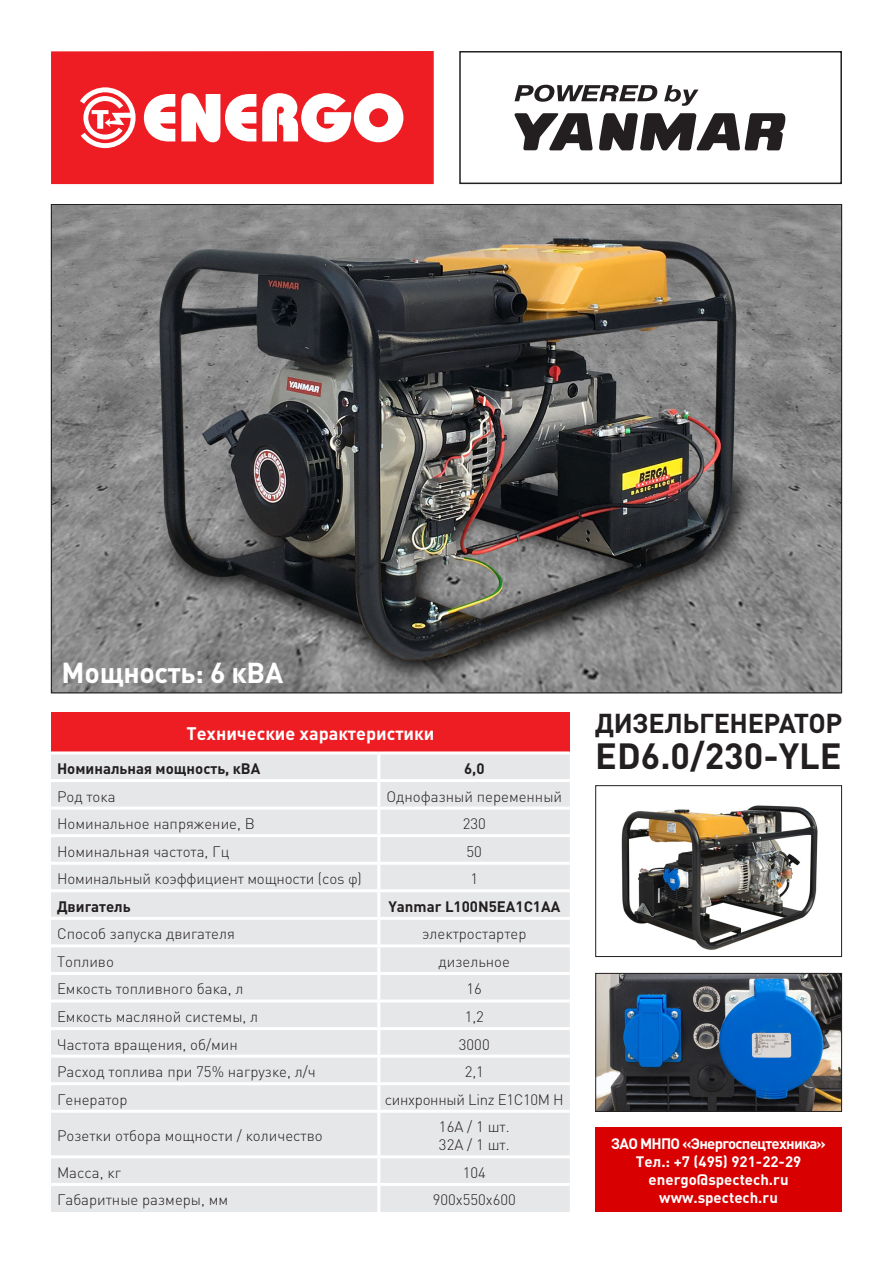
<style>
.page{position:relative;width:893px;height:1263px;background:#fff}
.page>*{position:absolute;margin:0;border:0;box-sizing:border-box;transform-origin:0 0}
.t1{font:700 36px "DIN Pro";color:#231f20}
.t2{font:700 28.5px "DIN Pro";letter-spacing:-.01em;color:#fff}
.t3{font:700 27px "DIN Pro";letter-spacing:-.015em;color:#231f20}
.t4{font:700 18px "DIN Pro";color:#fff}
.t5{font:300 15px/18px "DIN Pro";color:#231f20}
.t6{font:700 15px/18px "DIN Pro";color:#fff;text-align:center}
.t7{font:700 15px "DIN Pro";color:#231f20}
.t8{font:300 15px "DIN Pro";letter-spacing:-.02em;color:#231f20}
</style>
<div class="page">
<svg style="left:51px;top:51px;width:383px;height:133px;fill:#ee1d23"></svg>
<div style="left:459px;top:51px;width:383px;height:133px;border:2px solid #231f20"></div>
<svg style="left:599px;top:113px;width:187px;height:37px"></svg>
<svg style="left:514px;top:113px;width:79px;height:37px"></svg>
<svg style="left:514px;top:85px;width:184px;height:21px"></svg>
<img style="left:53px;top:206px;width:787px;height:485px">
<img style="left:621px;top:805px;width:197px;height:145px">
<div style="left:595px;top:785px;width:247px;height:172px;border:1px solid #231f20"></div>
<img style="left:597px;top:975px;width:243px;height:135px">
<div style="left:595px;top:973px;width:247px;height:139px;border:1px solid #231f20"></div>
<div style="left:51px;top:712px;width:519px;height:41px;background:#ee1d23"></div>
<div style="left:51px;top:754px;width:519px;height:458px;background:#e6e7e9"></div>
<hr style="left:51px;top:751px;width:328px;height:3px;background:#fff">
<hr style="left:379px;top:751px;width:191px;height:3px;background:#fff">
<hr style="left:377px;top:754px;width:3px;height:25px;background:#fff">
<hr style="left:51px;top:779px;width:328px;height:3px;background:#fff">
<hr style="left:379px;top:779px;width:191px;height:3px;background:#fff">
<hr style="left:377px;top:782px;width:3px;height:24px;background:#fff">
<hr style="left:51px;top:806px;width:328px;height:3px;background:#fff">
<hr style="left:379px;top:806px;width:191px;height:3px;background:#fff">
<hr style="left:377px;top:809px;width:3px;height:25px;background:#fff">
<hr style="left:51px;top:834px;width:328px;height:3px;background:#fff">
<hr style="left:379px;top:834px;width:191px;height:3px;background:#fff">
<hr style="left:377px;top:837px;width:3px;height:25px;background:#fff">
<hr style="left:51px;top:862px;width:328px;height:3px;background:#fff">
<hr style="left:379px;top:862px;width:191px;height:3px;background:#fff">
<hr style="left:377px;top:865px;width:3px;height:24px;background:#fff">
<hr style="left:51px;top:889px;width:328px;height:3px;background:#fff">
<hr style="left:379px;top:889px;width:191px;height:3px;background:#fff">
<hr style="left:377px;top:892px;width:3px;height:25px;background:#fff">
<hr style="left:51px;top:917px;width:328px;height:3px;background:#fff">
<hr style="left:379px;top:917px;width:191px;height:3px;background:#fff">
<hr style="left:377px;top:920px;width:3px;height:24px;background:#fff">
<hr style="left:51px;top:944px;width:328px;height:3px;background:#fff">
<hr style="left:379px;top:944px;width:191px;height:3px;background:#fff">
<hr style="left:377px;top:947px;width:3px;height:25px;background:#fff">
<hr style="left:51px;top:972px;width:328px;height:3px;background:#fff">
<hr style="left:379px;top:972px;width:191px;height:3px;background:#fff">
<hr style="left:377px;top:975px;width:3px;height:24px;background:#fff">
<hr style="left:51px;top:999px;width:328px;height:3px;background:#fff">
<hr style="left:379px;top:999px;width:191px;height:3px;background:#fff">
<hr style="left:377px;top:1002px;width:3px;height:25px;background:#fff">
<hr style="left:51px;top:1027px;width:328px;height:3px;background:#fff">
<hr style="left:379px;top:1027px;width:191px;height:3px;background:#fff">
<hr style="left:377px;top:1030px;width:3px;height:25px;background:#fff">
<hr style="left:51px;top:1055px;width:328px;height:3px;background:#fff">
<hr style="left:379px;top:1055px;width:191px;height:3px;background:#fff">
<hr style="left:377px;top:1058px;width:3px;height:24px;background:#fff">
<hr style="left:51px;top:1082px;width:328px;height:3px;background:#fff">
<hr style="left:379px;top:1082px;width:191px;height:3px;background:#fff">
<hr style="left:377px;top:1085px;width:3px;height:25px;background:#fff">
<hr style="left:51px;top:1110px;width:328px;height:3px;background:#fff">
<hr style="left:379px;top:1110px;width:191px;height:3px;background:#fff">
<hr style="left:377px;top:1113px;width:3px;height:42px;background:#fff">
<hr style="left:51px;top:1155px;width:328px;height:3px;background:#fff">
<hr style="left:379px;top:1155px;width:191px;height:3px;background:#fff">
<hr style="left:377px;top:1158px;width:3px;height:25px;background:#fff">
<hr style="left:51px;top:1183px;width:328px;height:3px;background:#fff">
<hr style="left:379px;top:1183px;width:191px;height:3px;background:#fff">
<hr style="left:377px;top:1186px;width:3px;height:26px;background:#fff">
<div style="left:595px;top:1128px;width:247px;height:84px;background:#d80000"></div>
<h2 class="t2" style="left:72px;top:642px;width:246px">Мощность: 2,5 кВА</h2>
<p class="t2" style="left:62px;top:653px;width:223px">Мощность: 6 кВА</p>
<p class="t4" style="left:186px;top:721px;width:249px">Технические характеристики</p>
<p class="t7" style="left:57px;top:758px;width:205px">Номинальная мощность, кВА</p>
<p class="t7" style="left:464px;top:758px;width:22px">6,0</p>
<p class="t5" style="left:57px;top:786px;width:60px">Род тока</p>
<p class="t5" style="left:386px;top:786px;width:177px">Однофазный переменный</p>
<p class="t5" style="left:57px;top:814px;width:199px">Номинальное напряжение, В</p>
<p class="t5" style="left:463px;top:814px;width:25px">230</p>
<p class="t5" style="left:57px;top:841px;width:174px">Номинальная частота, Гц</p>
<p class="t5" style="left:467px;top:841px;width:17px">50</p>
<p class="t5" style="left:57px;top:869px;width:306px">Номинальный коэффициент мощности (cos φ)</p>
<p class="t5" style="left:470px;top:869px;width:9px">1</p>
<p class="t7" style="left:57px;top:896px;width:75px">Двигатель</p>
<p class="t7" style="left:388px;top:896px;width:173px">Yanmar L100N5EA1C1AA</p>
<p class="t5" style="left:57px;top:924px;width:179px">Способ запуска двигателя</p>
<p class="t5" style="left:422px;top:924px;width:106px">электростартер</p>
<p class="t5" style="left:57px;top:952px;width:58px">Топливо</p>
<p class="t5" style="left:439px;top:952px;width:73px">дизельное</p>
<p class="t5" style="left:57px;top:979px;width:188px">Емкость топливного бака, л</p>
<p class="t5" style="left:467px;top:979px;width:17px">16</p>
<p class="t5" style="left:57px;top:1007px;width:203px">Емкость масляной системы, л</p>
<p class="t5" style="left:465px;top:1007px;width:21px">1,2</p>
<p class="t5" style="left:57px;top:1034px;width:182px">Частота вращения, об/мин</p>
<p class="t5" style="left:459px;top:1034px;width:32px">3000</p>
<p class="t5" style="left:57px;top:1062px;width:260px">Расход топлива при 75% нагрузке, л/ч</p>
<p class="t5" style="left:465px;top:1062px;width:21px">2,1</p>
<p class="t5" style="left:57px;top:1090px;width:72px">Генератор</p>
<p class="t8" style="left:385px;top:1089px;width:180px">синхронный Linz E1C10M H</p>
<p class="t5" style="left:57px;top:1126px;width:267px">Розетки отбора мощности / количество</p>
<p class="t5" style="left:439px;top:1117px;width:72px">16А / 1 шт.<br>32А / 1 шт.</p>
<p class="t5" style="left:57px;top:1163px;width:65px">Масса, кг</p>
<p class="t5" style="left:463px;top:1163px;width:25px">104</p>
<p class="t5" style="left:57px;top:1190px;width:173px">Габаритные размеры, мм</p>
<p class="t5" style="left:433px;top:1190px;width:85px">900х550х600</p>
<p class="t3" style="left:595px;top:705px;width:249px">ДИЗЕЛЬГЕНЕРАТОР</p>
<p class="t1" style="left:595px;top:732px;width:248px">ED6.0/230-YLE</p>
<p class="t6" style="left:611px;top:1133px;width:216px">ЗАО МНПО «Энергоспецтехника»<br>Тел.: +7 (495) 921-22-29 energo@spectech.ru www.spectech.ru</p>
</div>
